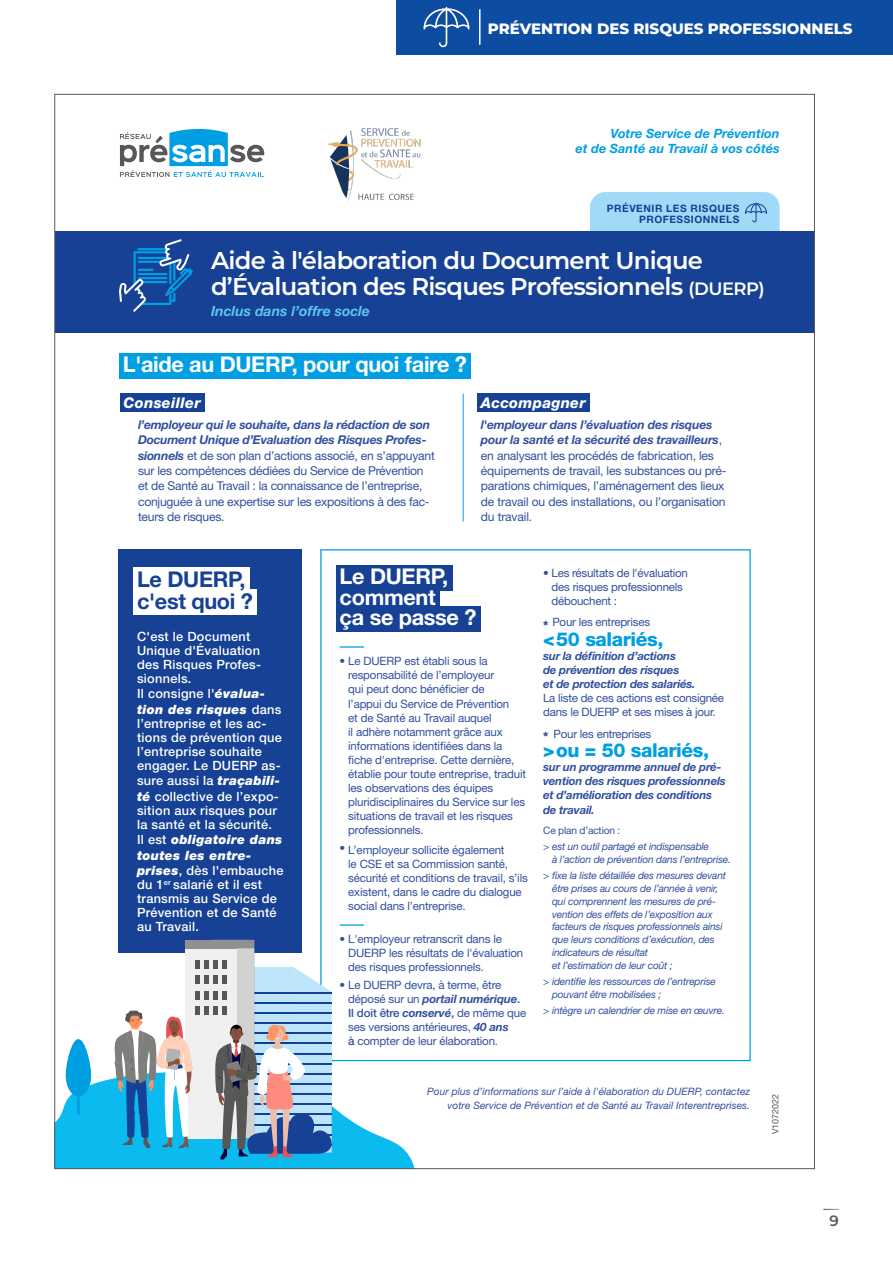
<style>
.page{position:relative;width:893px;height:1263px;background:#fff}
.page>*{position:absolute;margin:0;border:0;box-sizing:border-box;transform-origin:0 0}
.t1{font:600 24.3px/25.5px "Montserrat";letter-spacing:-.03em;color:#fff}
.t2{font:700 21.75px/20.4px "Helvetica Neue LT Std";letter-spacing:-.015em;color:#fff}
.t3{font:700 21.75px/22.2px "Helvetica Neue LT Std";letter-spacing:-.015em;color:#164194}
.t4{font:800 19.2px "Helvetica Neue LT Std";letter-spacing:-.02em;color:#009fe3}
.t5{font:800 15px "Montserrat";color:#fff}
.t6{font:600 15px "Montserrat";color:#57585a}
.t7{font:italic 800 14.7px "Helvetica Neue LT Std";letter-spacing:.02em;color:#fff}
.t8{font:italic 700 14.1px "Helvetica Neue LT Std";color:#5bc5f2}
.t9{font:500 12.75px/14.1px "Helvetica Neue LT Std";letter-spacing:.02em;color:#fff}
.t10{font:italic 900 12.75px/15.3px "Helvetica Neue LT Std";letter-spacing:.02em;color:#fff}
.t11{font:italic 700 12.75px/15.3px "Helvetica Neue LT Std";color:#009fe3;text-align:right}
.t12{font:12.15px/15.3px "Helvetica Neue LT Std";letter-spacing:-.02em;color:#32509e}
.t13{font:11.55px/14.1px "Helvetica Neue LT Std";letter-spacing:-.015em;color:#32509e}
.t14{font:italic 700 11.55px/14.1px "Helvetica Neue LT Std";letter-spacing:-.02em;color:#32509e}
.t15{font:italic 10.2px/12.8px "Helvetica Neue LT Std";letter-spacing:-.02em;color:#32509e}
.t16{font:italic 10.2px/14.1px "Helvetica Neue LT Std";color:#32509e;text-align:right}
.t17{font:700 10.2px/11.6px "Helvetica Neue LT Std";letter-spacing:.05em;color:#164194;text-align:right}
.t18{font:9px "Helvetica Neue LT Std";color:#575756}
.s1{font-size:17.85px}
.s2{font-weight:700;font-style:italic}
.s3{font-weight:500;font-style:normal}
.s4{font-weight:900;font-style:italic}
.s5{font-weight:500}
.s6{font-weight:900}
.s7{font-weight:400;font-style:normal}
.s8{font-style:normal}
</style>
<div class="page">
<svg style="left:823px;top:1209px;width:16px;height:1px"></svg>
<div style="left:396px;top:0;width:497px;height:54px;background:#0d4da1"></div>
<svg style="left:423px;top:7px;width:46px;height:40px"></svg>
<hr style="left:479px;top:9px;width:1px;height:36px;background:#fff">
<div style="left:590px;top:192px;width:190px;height:68px;background:#a1daf8;border-radius:15px"></div>
<svg style="left:745px;top:203px;width:22px;height:20px"></svg>
<div style="left:55px;top:232px;width:759px;height:101px;background:#164194"></div>
<svg style="left:119px;top:239px;width:74px;height:73px"></svg>
<div style="left:119px;top:549px;width:183px;height:404px;background:#164194"></div>
<div style="left:133px;top:567px;width:117px;height:26px;background:#fff"></div>
<div style="left:133px;top:590px;width:124px;height:25px;background:#fff"></div>
<div style="left:119px;top:353px;width:352px;height:25px;background:#009fe3"></div>
<div style="left:477px;top:393px;width:112px;height:19px;background:#164194"></div>
<div style="left:120px;top:393px;width:84px;height:19px;background:#164194"></div>
<div style="left:336px;top:565px;width:116px;height:25px;background:#164194"></div>
<div style="left:336px;top:585px;width:104px;height:26px;background:#164194"></div>
<div style="left:336px;top:606px;width:145px;height:25px;background:#164194"></div>
<hr style="left:340px;top:646px;width:24px;height:2px;background:#009fe3">
<hr style="left:340px;top:924px;width:24px;height:2px;background:#009fe3">
<svg style="left:56px;top:940px;width:364px;height:227px"></svg>
<hr style="left:463px;top:394px;width:1px;height:127px;background:#009fe3">
<svg style="left:120px;top:129px;width:144px;height:48px"></svg>
<img style="left:328px;top:128px;width:93px;height:74px">
<p class="t5" style="left:488px;top:18px;width:366px">PRÉVENTION DES RISQUES PROFESSIONNELS</p>
<p class="t11" style="left:576px;top:126px;width:206px">Votre Service de Prévention<br>et de Santé au Travail à vos côtés</p>
<p class="t17" style="left:607px;top:202px;width:134px">PRÉVENIR LES RISQUES<br>PROFESSIONNELS</p>
<p class="t1" style="left:211px;top:247px;width:555px">Aide à l'élaboration du Document Unique d’Évaluation des Risques Professionnels <span class="s1">(DUERP)</span></p>
<p class="t8" style="left:211px;top:302px;width:160px">Inclus dans l’offre socle</p>
<p class="t2" style="left:123px;top:354px;width:346px">L'aide au DUERP, pour quoi faire ?</p>
<p class="t7" style="left:124px;top:394px;width:79px">Conseiller</p>
<p class="t7" style="left:481px;top:394px;width:106px">Accompagner</p>
<p class="t12" style="left:138px;top:417px;width:298px"><span class="s2">l’employeur qui le souhaite, dans la rédaction de son Document Unique d’Evaluation des Risques Profes&shy;sionnels</span> et de son plan d’actions associé, en s’appuyant sur les compétences dédiées du Service de Prévention et de Santé au Travail : la connaissance de l’entreprise, conjuguée à une expertise sur les expositions à des fac&shy;teurs de risques.</p>
<p class="t12" style="left:481px;top:417px;width:247px"><span class="s2">l'employeur dans l’évaluation des risques pour la santé et la sécurité des travailleurs</span>, en analysant les procédés de fabrication, les équipements de travail, les substances ou pré&shy;parations chimiques, l’aménagement des lieux de travail ou des installations, ou l’organisation du travail.</p>
<p class="t3" style="left:137px;top:567px;width:117px">Le DUERP, c'est quoi ?</p>
<p class="t9" style="left:137px;top:629px;width:125px">C'est le Document<br>Unique d'Évaluation des Risques Profes&shy;sionnels.</p>
<p class="t10" style="left:137px;top:686px;width:146px"><span class="s3">Il consigne l'</span>évalua&shy;tion des risques <span class="s3">dans</span></p>
<p class="t9" style="left:137px;top:716px;width:146px">l’entreprise et les ac&shy;tions de prévention que l’entreprise souhaite engager. Le DUERP as-</p>
<p class="t9" style="left:137px;top:773px;width:144px;line-height:15.3px">sure aussi la <span class="s4">traçabili&shy;té</span> collective de l’expo-</p>
<p class="t9" style="left:137px;top:803px;width:141px">sition aux risques pour la santé et la sécurité.</p>
<p class="t10" style="left:137px;top:832px;width:148px"><span class="s3">Il est</span> obligatoire dans toutes les entre&shy;prises<span class="s3">, dès l'embauche</span></p>
<p class="t9" style="left:137px;top:877px;width:141px">du 1<sup>er</sup> salarié et il est transmis au Service de<br>Prévention et de Santé au Travail.</p>
<p class="t2" style="left:340px;top:566px;width:138px">Le DUERP, comment<br>ça se passe ?</p>
<p class="t13" style="left:348px;top:654px;width:179px;text-indent:-9px">• Le DUERP est établi sous la responsabilité de l’employeur<br>qui peut donc bénéficier de<br>l’appui du Service de Prévention<br>et de Santé au Travail auquel<br>il adhère notamment grâce aux informations identifiées dans la fiche d'entreprise. Cette dernière, établie pour toute entreprise, traduit les observations des équipes pluridisciplinaires du Service sur les situations de travail et les risques professionnels.</p>
<p class="t13" style="left:348px;top:843px;width:181px;text-indent:-9px"><sup>•</sup> L’employeur sollicite également<br>le CSE et sa Commission santé, sécurité et conditions de travail, s’ils existent, dans le cadre du dialogue social dans l’entreprise.</p>
<p class="t13" style="left:348px;top:932px;width:177px;text-indent:-9px">• L'employeur retranscrit dans le<br>DUERP les résultats de l'évaluation des risques professionnels.</p>
<p class="t13" style="left:348px;top:978px;width:180px;text-indent:-9px">• Le DUERP devra, à terme, être déposé sur un <span class="s2">portail numérique</span><span class="s5">.<br>Il doit être</span> <span class="s2">conservé</span><span class="s5">,</span> de même que ses versions antérieures, <span class="s2">40 ans<br></span><span class="s5">à</span> compter de leur élaboration.</p>
<p class="t13" style="left:552px;top:565px;width:138px;text-indent:-8px">• Les résultats de l'évaluation des risques professionnels débouchent :</p>
<p class="t13" style="left:543px;top:615px;width:108px"><span class="s6">*</span> Pour les entreprises</p>
<p class="t4" style="left:543px;top:628px;width:122px">&lt;50 salariés,</p>
<p class="t14" style="left:543px;top:649px;width:182px">sur la définition d’actions<br>de prévention des risques<br>et de protection des salariés.<br><span class="s7">La liste de ces actions est consignée dans le DUERP et ses mises à jour.</span></p>
<p class="t13" style="left:543px;top:726px;width:110px"><span class="s6">*</span> Pour les entreprises</p>
<p class="t4" style="left:543px;top:739px;width:167px">&gt;ou = 50 salariés,</p>
<p class="t14" style="left:543px;top:760px;width:184px">sur un programme annuel de pré&shy;vention des risques professionnels et d’amélioration des conditions de travail.</p>
<p class="t15" style="left:543px;top:822px;width:167px;line-height:16.4px"><span class="s8">Ce plan d’action :<br></span>&gt; est un outil partagé et indispensable</p>
<p class="t15" style="left:543px;top:851px;width:189px;line-height:16.4px;text-indent:9px">à l’action de prévention dans l’entreprise. &gt; fixe la liste détaillée des mesures devant</p>
<p class="t15" style="left:552px;top:882px;width:172px">être prises au cours de l’année à venir, qui comprennent les mesures de pré&shy;vention des effets de l’exposition aux facteurs de risques professionnels ainsi que leurs conditions d’exécution, des indicateurs de résultat<br>et l’estimation de leur coût ;</p>
<p class="t15" style="left:552px;top:975px;width:165px;text-indent:-9px">&gt; identifie les ressources de l’entreprise pouvant être mobilisées ;</p>
<p class="t15" style="left:543px;top:1004px;width:183px">&gt; intègre un calendrier de mise en œuvre.</p>
<p class="t16" style="left:427px;top:1084px;width:324px">Pour plus d’informations sur l’aide à l'élaboration du DUERP, contactez votre Service de Prévention et de Santé au Travail Interentreprises.</p>
<p class="t18" style="left:770px;top:1134px;width:42px;rotate:-90deg">V1072022</p>
<p class="t6" style="left:830px;top:1210px;width:11px">9</p>
</div>
